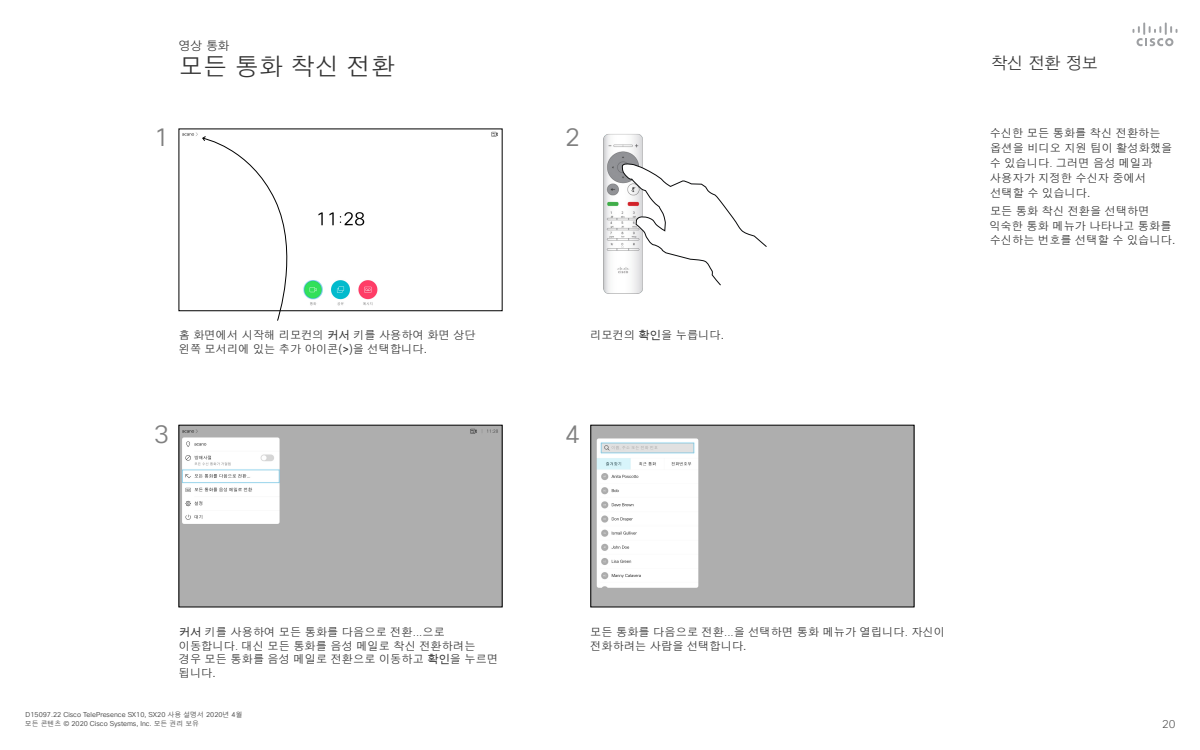
<style>
.page{position:relative;width:1200px;height:750px;background:#fff}
.page>*{position:absolute;margin:0;border:0;box-sizing:border-box;transform-origin:0 0}
.t1{font:25px "Cisco Sans KOR Light";color:#808080}
.t2{font:24.31px "Cisco Sans KOR Light";color:#333}
.t3{font:16.88px "Cisco Sans KOR Light";color:#333}
.t4{font:12.19px "Cisco Sans KOR Light";color:#333}
.t5{font:11.25px/15px "Cisco Sans KOR Light";color:#333}
.t6{font:200 11.25px "Cisco Sans";color:#3d3d3d}
.t7{font:6.88px/8.2px "Cisco Sans KOR Light";color:#3d3d3d}
.s1{font-family:"Cisco Sans KOR"}
.s2{font-family:"Cisco Sans";font-weight:200}
</style>
<div class="page">
<svg style="left:1132px;top:22px;width:46px;height:24px"></svg>
<img style="left:182px;top:131px;width:316px;height:175px">
<img style="left:181px;top:427px;width:319px;height:178px">
<div style="left:179px;top:425px;width:323px;height:182px;border:1px solid #000"></div>
<img style="left:593px;top:427px;width:319px;height:178px">
<div style="left:591px;top:425px;width:323px;height:182px;border:1px solid #000"></div>
<img style="left:603px;top:134px;width:40px;height:160px">
<svg style="left:622px;top:163px;width:145px;height:123px"></svg>
<svg style="left:202px;top:136px;width:98px;height:185px"></svg>
<p class="t4" style="left:179px;top:38px;width:52px">영상 통화</p>
<h2 class="t2" style="left:179px;top:50px;width:218px">모든 통화 착신 전환</h2>
<h1 class="t1" style="left:154px;top:121px;width:17px">1</h1>
<h1 class="t1" style="left:565px;top:121px;width:16px">2</h1>
<p class="t5" style="left:179px;top:329px;width:299px;line-height:13.5px">홈 화면에서 시작해 리모컨의 <span class="s1">커서</span> 키를 사용하여 화면 상단 왼쪽 모서리에 있는 추가 아이콘(<span class="s1">&gt;</span>)을 선택합니다.</p>
<p class="t5" style="left:590px;top:328px;width:135px">리모컨의 <span class="s1">확인</span>을 누릅니다.</p>
<h1 class="t1" style="left:154px;top:418px;width:17px">3</h1>
<h1 class="t1" style="left:565px;top:418px;width:16px">4</h1>
<h3 class="t3" style="left:991px;top:52px;width:109px">착신 전환 정보</h3>
<p class="t5" style="left:990px;top:125px;width:184px">수신한 모든 통화를 착신 전환하는 옵션을 비디오 지원 팀이 활성화했을 수 있습니다<span class="s2">.</span> 그러면 음성 메일과 사용자가 지정한 수신자 중에서 선택할 수 있습니다.</p>
<p class="t5" style="left:989px;top:203px;width:187px">모든 통화 착신 전환을 선택하면 익숙한 통화 메뉴가 나타나고 통화를 수신하는 번호를 선택할 수 있습니다.</p>
<p class="t5" style="left:179px;top:626px;width:321px;line-height:13.5px"><span class="s1">커서</span> 키를 사용하여 모든 통화를 다음으로 전환<span class="s2">...</span>으로 이동합니다<span class="s2">.</span> 대신 모든 통화를 음성 메일로 착신 전환하려는 경우 모든 통화를 음성 메일로 전환으로 이동하고 <span class="s1">확인</span>을 누르면 됩니다.</p>
<p class="t5" style="left:590px;top:626px;width:356px;line-height:13.5px">모든 통화를 다음으로 전환<span class="s2">...</span>을 선택하면 통화 메뉴가 열립니다<span class="s2">.</span> 자신이 전화하려는 사람을 선택합니다.</p>
<p class="t7" style="left:25px;top:711px;width:219px">D15097.22 Cisco TelePresence SX10, SX20 사용 설명서 2020년 4월 모든 콘텐츠 © 2020 Cisco Systems, Inc. 모든 권리 보유</p>
<p class="t6" style="left:1162px;top:716px;width:15px">20</p>
</div>
